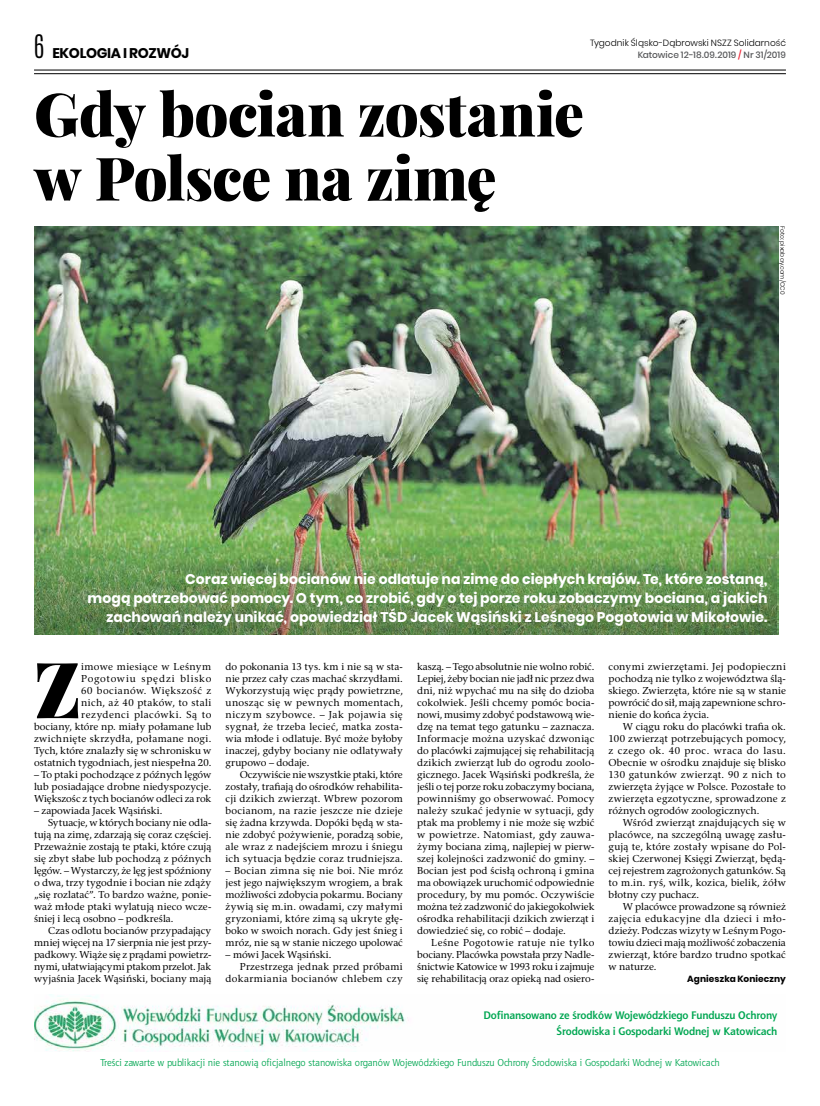
<style>
.page{position:relative;width:820px;height:1106px;background:#fff}
.page>*{position:absolute;margin:0;border:0;box-sizing:border-box;transform-origin:0 0}
.t1{font:900 77.7px "Playfair Display";color:#000}
.t2{font:900 60px/64px "Playfair Display";letter-spacing:-.01em;color:#000}
.t3{font:700 14px/19px "Poppins";color:#fff;text-align:right}
.t4{font:700 14px "Poppins";letter-spacing:-.025em;color:#000}
.t5{font:700 11px/16px "Aerton EFN";letter-spacing:-.01em;color:#00a651;text-align:right}
.t6{font:10px/12px "Rashel EFN";letter-spacing:.005em;color:#000;text-align:justify}
.t7{font:10px/12px "Rashel EFN";letter-spacing:.025em;color:#000;text-align:right}
.t8{font:10px "Aerton EFN";color:#00a651}
.t9{font:10px "Rashel EFN";letter-spacing:-.015em;color:#000}
.t10{font:10px "Rashel EFN";letter-spacing:.04em;color:#000}
.t11{font:300 9px/12px "Poppins";color:#000;text-align:right}
.t12{font:700 9px "Poppins";letter-spacing:.015em;color:#000}
.t13{font:300 6px "Poppins";letter-spacing:.005em;color:#000}
.s1{font-family:"Antonio";font-weight:300;font-size:27px}
.s2{font-weight:500;color:#58595b}
.s3{font-weight:500;color:#ed1c2e}
</style>
<div class="page">
<img style="left:34px;top:226px;width:744px;height:408px">
<hr style="left:34px;top:70px;width:751px;height:1px;background:#000">
<hr style="left:34px;top:73px;width:751px;height:1px;background:#000">
<img style="left:34px;top:994px;width:375px;height:57px">
<svg style="left:34px;top:538px;width:741px;height:96px;background:#6b9454"></svg>
<h3 class="t4" style="left:34px;top:45px;width:157px"><span class="s1">6</span> EKOLOGIA I ROZWÓJ</h3>
<h2 class="t2" style="left:34px;top:81px;width:551px">Gdy bocian zostanie w Polsce na zimę</h2>
<p class="t11" style="left:590px;top:37px;width:197px">Tygodnik Śląsko-Dąbrowski NSZZ Solidarność<br><span class="s2">Katowice 12-18.09.2019</span> <span class="s3">/</span> <span class="s2">Nr 31/2019</span></p>
<p class="t13" style="left:785px;top:226px;width:70px;rotate:90deg">Foto: pixabay.com/CC0</p>
<p class="t3" style="left:88px;top:570px;width:681px">Coraz więcej bocianów nie odlatuje na zimę do ciepłych krajów. Te, które zostaną,<br>mogą potrzebować pomocy. O tym, co zrobić, gdy o tej porze roku zobaczymy bociana, a jakich zachowań należy unikać, opowiedział TŚD Jacek Wąsiński z Leśnego Pogotowia w Mikołowie.</p>
<p class="t7" style="left:34px;top:660px;width:179px">imowe miesiące w Leśnym<br>Pogotowiu spędzi blisko<br>60 bocianów. Większość z<br>nich, aż 40 ptaków, to stali rezydenci placówki. Są to<br>bociany, które np. miały połamane lub zwichnięte skrzydła, połamane nogi.<br>Tych, które znalazły się w schronisku w ostatnich tygodniach, jest niespełna 20.</p>
<p class="t6" style="left:34px;top:768px;width:179px">– To ptaki pochodzące z późnych lęgów lub posiadające drobne niedyspozycje.<br>Większośc z tych bocianów odleci za rok</p>
<p class="t6" style="left:34px;top:804px;width:130px">– zapowiada Jacek Wąsiński.</p>
<p class="t6" style="left:48px;top:816px;width:164px">Sytuacje, w których bociany nie odla-</p>
<p class="t6" style="left:34px;top:828px;width:179px">tują na zimę, zdarzają się coraz częściej.</p>
<p class="t6" style="left:34px;top:840px;width:179px">Przeważnie zostają te ptaki, które czują</p>
<p class="t6" style="left:34px;top:852px;width:179px">się zbyt słabe lub pochodzą z późnych</p>
<p class="t9" style="left:34px;top:864px;width:179px">lęgów. – Wystarczy, że lęg jest spóźniony</p>
<p class="t6" style="left:34px;top:876px;width:179px">o dwa, trzy tygodnie i bocian nie zdąży</p>
<p class="t6" style="left:34px;top:888px;width:179px">„się rozlatać”. To bardzo ważne, ponie-</p>
<p class="t6" style="left:34px;top:900px;width:179px">waż młode ptaki wylatują nieco wcze-</p>
<p class="t6" style="left:34px;top:912px;width:141px">śniej i lecą osobno – podkreśla.</p>
<p class="t6" style="left:48px;top:924px;width:164px">Czas odlotu bocianów przypadający</p>
<p class="t6" style="left:34px;top:936px;width:179px">mniej więcej na 17 sierpnia nie jest przy-</p>
<p class="t6" style="left:34px;top:948px;width:179px">padkowy. Wiąże się z prądami powietrz-</p>
<p class="t9" style="left:34px;top:960px;width:179px">nymi, ułatwiającymi ptakom przelot. Jak</p>
<p class="t6" style="left:34px;top:972px;width:179px">wyjaśnia Jacek Wąsiński, bociany mają</p>
<h1 class="t1" style="left:34px;top:639px;width:49px">Z</h1>
<p class="t6" style="left:225px;top:660px;width:179px">do pokonania 13 tys. km i nie są w sta&shy;nie przez cały czas machać skrzydłami.<br>Wykorzystują więc prądy powietrzne, unosząc się w pewnych momentach, niczym szybowce. – Jak pojawia się sygnał, że trzeba lecieć, matka zosta&shy;wia młode i odlatuje. Być może byłoby inaczej, gdyby bociany nie odlatywały grupowo – dodaje.</p>
<p class="t6" style="left:225px;top:768px;width:179px;text-indent:14px">Oczywiście nie wszystkie ptaki, które zostały, trafiają do ośrodków rehabilita&shy;cji dzikich zwierząt. Wbrew pozorom bocianom, na razie jeszcze nie dzieje się żadna krzywda. Dopóki będą w sta&shy;nie zdobyć pożywienie, poradzą sobie, ale wraz z nadejściem mrozu i śniegu ich sytuacja będzie coraz trudniejsza.</p>
<p class="t6" style="left:225px;top:864px;width:179px">– Bocian zimna się nie boi. Nie mróz jest jego największym wrogiem, a brak możliwości zdobycia pokarmu. Bociany żywią się m.in. owadami, czy małymi gryzoniami, które zimą są ukryte głę&shy;boko w swoich norach. Gdy jest śnieg i mróz, nie są w stanie niczego upolować</p>
<p class="t6" style="left:225px;top:948px;width:107px">– mówi Jacek Wąsiński.</p>
<p class="t7" style="left:240px;top:960px;width:164px">Przestrzega jednak przed próbami</p>
<p class="t10" style="left:225px;top:972px;width:179px">dokarmiania bocianów chlebem czy</p>
<p class="t6" style="left:417px;top:660px;width:179px">kaszą. – Tego absolutnie nie wolno robić.<br>Lepiej, żeby bocian nie jadł nic przez dwa dni, niż wpychać mu na siłę do dzioba cokolwiek. Jeśli chcemy pomóc bocia&shy;nowi, musimy zdobyć podstawową wie&shy;dzę na temat tego gatunku – zaznacza.<br>Informacje można uzyskać dzwoniąc do placówki zajmującej się rehabilitacją dzikich zwierząt lub do ogrodu zoolo&shy;gicznego. Jacek Wąsiński podkreśla, że jeśli o tej porze roku zobaczymy bociana, powinniśmy go obserwować. Pomocy należy szukać jedynie w sytuacji, gdy ptak ma problemy i nie może się wzbić w powietrze. Natomiast, gdy zauwa&shy;żymy bociana zimą, najlepiej w pierw&shy;szej kolejności zadzwonić do gminy. – Bocian jest pod ścisłą ochroną i gmina ma obowiązek uruchomić odpowiednie procedury, by mu pomóc. Oczywiście można też zadzwonić do jakiegokolwiek ośrodka rehabilitacji dzikich zwierząt i dowiedzieć się, co robić – dodaje.</p>
<p class="t6" style="left:417px;top:936px;width:179px;text-indent:14px">Leśne Pogotowie ratuje nie tylko bociany. Placówka powstała przy Nadle&shy;śnictwie Katowice w 1993 roku i zajmuje się rehabilitacją oraz opieką nad osiero-</p>
<p class="t6" style="left:608px;top:660px;width:179px">conymi zwierzętami. Jej podopieczni pochodzą nie tylko z województwa ślą&shy;skiego. Zwierzęta, które nie są w stanie powrócić do sił, mają zapewnione schro&shy;nienie do końca życia.</p>
<p class="t6" style="left:608px;top:720px;width:179px;text-indent:14px">W ciągu roku do placówki trafia ok.<br>100 zwierząt potrzebujących pomocy, z czego ok. 40 proc. wraca do lasu.<br>Obecnie w ośrodku znajduje się blisko 130 gatunków zwierząt. 90 z nich to zwierzęta żyjące w Polsce. Pozostałe to zwierzęta egzotyczne, sprowadzone z różnych ogrodów zoologicznych.</p>
<p class="t6" style="left:608px;top:816px;width:179px;text-indent:14px">Wśród zwierząt znajdujących się w placówce, na szczególną uwagę zasłu&shy;gują te, które zostały wpisane do Pol&shy;skiej Czerwonej Księgi Zwierząt, będą&shy;cej rejestrem zagrożonych gatunków. Są to m.in. ryś, wilk, kozica, bielik, żółw błotny czy puchacz.</p>
<p class="t6" style="left:608px;top:900px;width:179px;text-indent:14px">W placówce prowadzone są również zajęcia edukacyjne dla dzieci i mło&shy;dzieży. Podczas wizyty w Leśnym Pogo&shy;towiu dzieci mają możliwość zobaczenia zwierząt, które bardzo trudno spotkać w naturze.</p>
<p class="t12" style="left:687px;top:974px;width:100px">Agnieszka Konieczny</p>
<p class="t5" style="left:483px;top:1007px;width:295px">Dofinansowano ze środków Wojewódzkiego Funduszu Ochrony<br>Środowiska i Gospodarki Wodnej w Katowicach</p>
<p class="t8" style="left:100px;top:1056px;width:620px">Treści zawarte w publikacji nie stanowią oficjalnego stanowiska organów Wojewódzkiego Funduszu Ochrony Środowiska i Gospodarki Wodnej w Katowicach</p>
</div>
